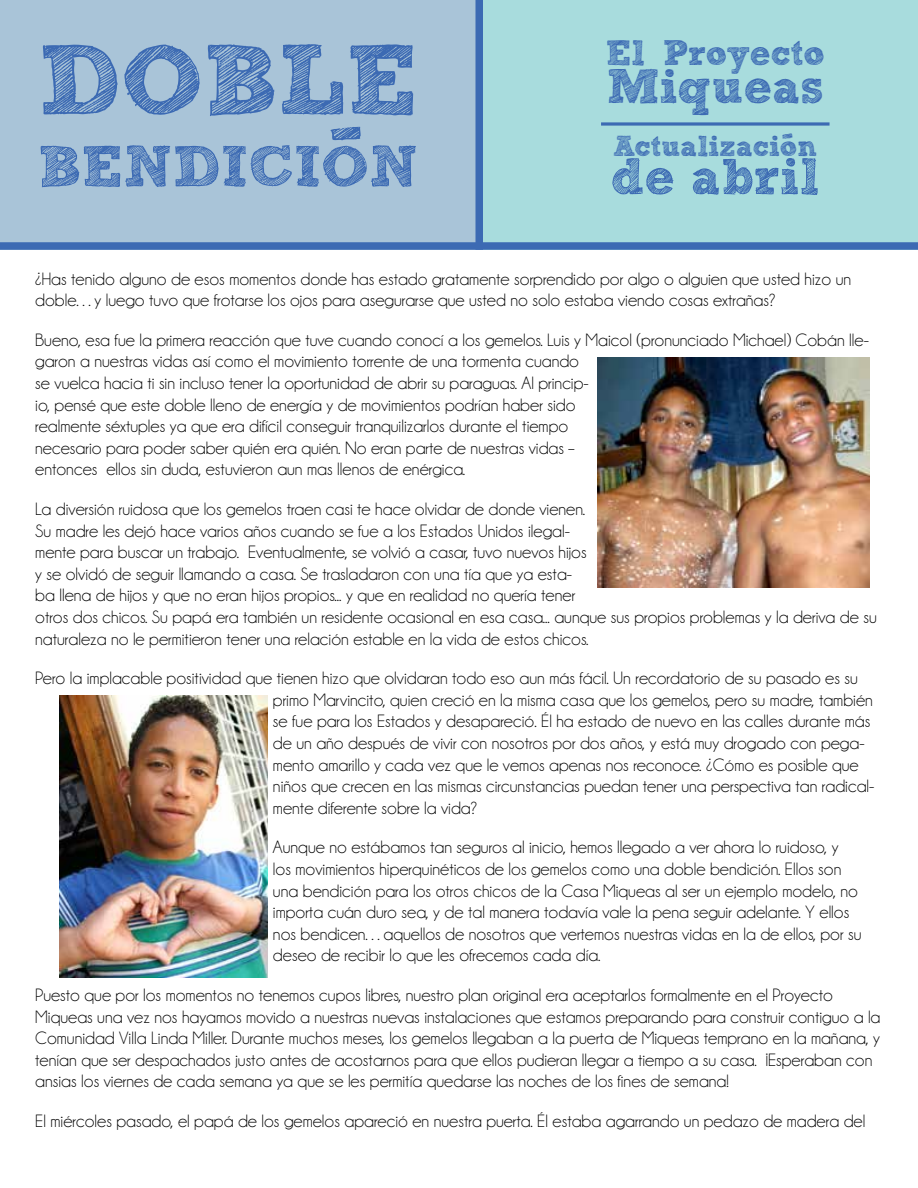
<style>
.page{position:relative;width:918px;height:1188px;background:#fff}
.page>*{position:absolute;margin:0;border:0;box-sizing:border-box;transform-origin:0 0}
.t1{font:700 99.15px "freeversion Sketch Block";color:#3c6ab3}
.t2{font:700 57.6px "freeversion Sketch Block";color:#3c6ab3}
.t3{font:700 51.15px "freeversion Sketch Block";color:#3c6ab3}
.t4{font:700 48px "freeversion Sketch Block";color:#3c6ab3}
.t5{font:700 35.25px "freeversion Sketch Block";color:#3c6ab3}
.t6{font:700 28.8px "freeversion Sketch Block";color:#3c6ab3}
.t7{font:18px/21.6px "Champagne&Limousines";color:#000}
</style>
<div class="page">
<div style="left:479px;top:0;width:439px;height:250px;background:#a8dcdd"></div>
<div style="left:0;top:0;width:479px;height:250px;background:#a9c4d8"></div>
<img style="left:598px;top:357px;width:272px;height:230px">
<img style="left:60px;top:695px;width:208px;height:282px">
<div style="left:476px;top:0;width:7px;height:250px;background:#3c6ab3"></div>
<div style="left:0;top:242px;width:918px;height:8px;background:#3c6ab3"></div>
<svg style="left:601px;top:122px;width:229px;height:4px"></svg>
<h1 class="t1" style="left:38px;top:43px;width:382px">DOBLE</h1>
<h2 class="t2" style="left:38px;top:145px;width:382px">BENDICION</h2>
<h3 class="t5" style="left:606px;top:39px;width:221px">El Proyecto</h3>
<h3 class="t4" style="left:607px;top:69px;width:218px">Miqueas</h3>
<h3 class="t6" style="left:613px;top:135px;width:206px">Actualizacion</h3>
<h3 class="t3" style="left:611px;top:157px;width:210px">de abril</h3>
<p class="t7" style="left:35px;top:268px;width:817px">¿Has tenido alguno de esos momentos donde has estado gratamente sorprendido por algo o alguien que usted hizo un doble…y luego tuvo que frotarse los ojos para asegurarse que usted no solo estaba viendo cosas extrañas?</p>
<p class="t7" style="left:35px;top:329px;width:835px">Bueno, esa fue la primera reacción que tuve cuando conocí a los gemelos. Luis y Maicol (pronunciado Michael) Cobán lle&shy;garon a nuestras vidas así como el movimiento torrente de una tormenta cuando<br>se vuelca hacia ti sin incluso tener la oportunidad de abrir su paraguas. Al princip-<br>io, pensé que este doble lleno de energía y de movimientos podrían haber sido<br>realmente séxtuples ya que era difícil conseguir tranquilizarlos durante el tiempo<br>necesario para poder saber quién era quién. No eran parte de nuestras vidas –<br>entonces ellos sin duda, estuvieron aun mas llenos de enérgica.</p>
<p class="t7" style="left:35px;top:498px;width:843px">La diversión ruidosa que los gemelos traen casi te hace olvidar de donde vienen.<br>Su madre les dejó hace varios años cuando se fue a los Estados Unidos ilegal-<br>mente para buscar un trabajo. Eventualmente, se volvió a casar, tuvo nuevos hijos<br>y se olvidó de seguir llamando a casa. Se trasladaron con una tía que ya esta-<br>ba llena de hijos y que no eran hijos propios... y que en realidad no quería tener<br>otros dos chicos. Su papá era también un residente ocasional en esa casa... aunque sus propios problemas y la deriva de su naturaleza no le permitieron tener una relación estable en la vida de estos chicos.</p>
<p class="t7" style="left:273px;top:668px;width:603px;text-indent:-238px">Pero la implacable positividad que tienen hizo que olvidaran todo eso aun más fácil. Un recordatorio de su pasado es su primo Marvincito, quien creció en la misma casa que los gemelos, pero su madre, también se fue para los Estados y desapareció. Él ha estado de nuevo en las calles durante más de un año después de vivir con nosotros por dos años, y está muy drogado con pega&shy;mento amarillo y cada vez que le vemos apenas nos reconoce. ¿Cómo es posible que niños que crecen en las mismas circunstancias puedan tener una perspectiva tan radical&shy;mente diferente sobre la vida?</p>
<p class="t7" style="left:273px;top:837px;width:590px">Aunque no estábamos tan seguros al inicio, hemos llegado a ver ahora lo ruidoso, y<br>los movimientos hiperquinéticos de los gemelos como una doble bendición. Ellos son una bendición para los otros chicos de la Casa Miqueas al ser un ejemplo modelo, no importa cuán duro sea, y de tal manera todavía vale la pena seguir adelante. Y ellos nos bendicen…aquellos de nosotros que vertemos nuestras vidas en la de ellos, por su deseo de recibir lo que les ofrecemos cada día.</p>
<p class="t7" style="left:35px;top:984px;width:847px">Puesto que por los momentos no tenemos cupos libres, nuestro plan original era aceptarlos formalmente en el Proyecto Miqueas una vez nos hayamos movido a nuestras nuevas instalaciones que estamos preparando para construir contiguo a la Comunidad Villa Linda Miller. Durante muchos meses, los gemelos llegaban a la puerta de Miqueas temprano en la mañana, y tenían que ser despachados justo antes de acostarnos para que ellos pudieran llegar a tiempo a su casa. ¡Esperaban con ansias los viernes de cada semana ya que se les permitía quedarse las noches de los fines de semana!</p>
<p class="t7" style="left:35px;top:1110px;width:832px">El miércoles pasado, el papá de los gemelos apareció en nuestra puerta. Él estaba agarrando un pedazo de madera del</p>
</div>
